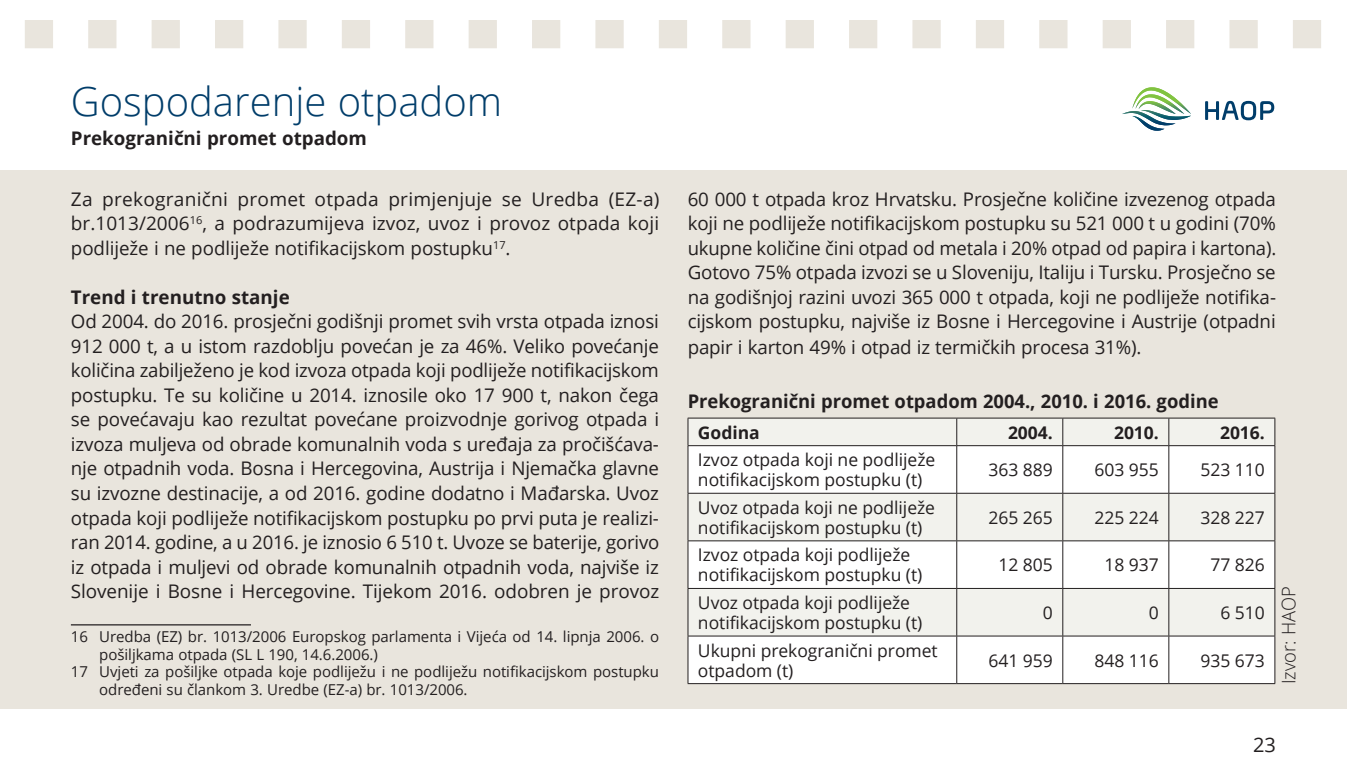
<style>
.page{position:relative;width:1347px;height:780px;background:#fff}
.page>*{position:absolute;margin:0;border:0;box-sizing:border-box;transform-origin:0 0}
.t1{font:300 40px "Open Sans";color:#003d6a}
.t2{font:20px "Open Sans";color:#231f20}
.t3{font:18.75px/24.5px "Open Sans";letter-spacing:-.005em;color:#231f20;text-align:justify}
.t4{font:700 18.75px "Open Sans";color:#231f20}
.t5{font:300 18.75px "Open Sans";color:#231f20}
.t6{font:17.5px/20px "Open Sans";letter-spacing:-.005em;color:#231f20}
.t7{font:700 17.5px "Open Sans";letter-spacing:-.005em;color:#231f20}
.t8{font:15px "Open Sans";letter-spacing:-.005em;color:#231f20}
</style>
<div class="page">
<div style="left:0;top:170px;width:1346px;height:539px;background:#e9e5dd"></div>
<svg style="left:1132px;top:87px;width:59px;height:33px"></svg>
<svg style="left:1205px;top:101px;width:69px;height:19px"></svg>
<div style="left:688px;top:418px;width:586px;height:27px;background:#f2f2ed"></div>
<svg style="left:688px;top:446px;width:586px;height:237px;fill:#fff"></svg>
<hr style="left:687px;top:417px;width:269px;height:1px;background:#231f20">
<svg style="left:687px;top:418px;width:1px;height:27px"></svg>
<hr style="left:956px;top:417px;width:106px;height:1px;background:#231f20">
<svg style="left:956px;top:418px;width:1px;height:27px"></svg>
<hr style="left:1062px;top:417px;width:106px;height:1px;background:#231f20">
<svg style="left:1062px;top:418px;width:1px;height:27px"></svg>
<hr style="left:1168px;top:417px;width:107px;height:1px;background:#231f20">
<svg style="left:1168px;top:418px;width:1px;height:27px"></svg>
<svg style="left:1274px;top:418px;width:1px;height:27px"></svg>
<hr style="left:687px;top:445px;width:269px;height:1px;background:#231f20">
<hr style="left:687px;top:446px;width:1px;height:47px;background:#231f20">
<hr style="left:956px;top:445px;width:106px;height:1px;background:#231f20">
<hr style="left:956px;top:446px;width:1px;height:47px;background:#231f20">
<hr style="left:1062px;top:445px;width:106px;height:1px;background:#231f20">
<hr style="left:1062px;top:446px;width:1px;height:47px;background:#231f20">
<hr style="left:1168px;top:445px;width:107px;height:1px;background:#231f20">
<hr style="left:1168px;top:446px;width:1px;height:47px;background:#231f20">
<hr style="left:1274px;top:446px;width:1px;height:47px;background:#231f20">
<hr style="left:687px;top:493px;width:269px;height:1px;background:#231f20">
<hr style="left:687px;top:493px;width:1px;height:47px;background:#231f20">
<hr style="left:956px;top:493px;width:106px;height:1px;background:#231f20">
<hr style="left:956px;top:493px;width:1px;height:47px;background:#231f20">
<hr style="left:1062px;top:493px;width:106px;height:1px;background:#231f20">
<hr style="left:1062px;top:493px;width:1px;height:47px;background:#231f20">
<hr style="left:1168px;top:493px;width:107px;height:1px;background:#231f20">
<hr style="left:1168px;top:493px;width:1px;height:47px;background:#231f20">
<hr style="left:1274px;top:493px;width:1px;height:47px;background:#231f20">
<hr style="left:687px;top:540px;width:269px;height:1px;background:#231f20">
<hr style="left:687px;top:541px;width:1px;height:47px;background:#231f20">
<hr style="left:956px;top:540px;width:106px;height:1px;background:#231f20">
<hr style="left:956px;top:541px;width:1px;height:47px;background:#231f20">
<hr style="left:1062px;top:540px;width:106px;height:1px;background:#231f20">
<hr style="left:1062px;top:541px;width:1px;height:47px;background:#231f20">
<hr style="left:1168px;top:540px;width:107px;height:1px;background:#231f20">
<hr style="left:1168px;top:541px;width:1px;height:47px;background:#231f20">
<hr style="left:1274px;top:541px;width:1px;height:47px;background:#231f20">
<hr style="left:687px;top:588px;width:269px;height:1px;background:#231f20">
<hr style="left:687px;top:588px;width:1px;height:47px;background:#231f20">
<hr style="left:956px;top:588px;width:106px;height:1px;background:#231f20">
<hr style="left:956px;top:588px;width:1px;height:47px;background:#231f20">
<hr style="left:1062px;top:588px;width:106px;height:1px;background:#231f20">
<hr style="left:1062px;top:588px;width:1px;height:47px;background:#231f20">
<hr style="left:1168px;top:588px;width:107px;height:1px;background:#231f20">
<hr style="left:1168px;top:588px;width:1px;height:47px;background:#231f20">
<hr style="left:1274px;top:588px;width:1px;height:47px;background:#231f20">
<hr style="left:687px;top:635px;width:269px;height:1px;background:#231f20">
<hr style="left:687px;top:636px;width:1px;height:47px;background:#231f20">
<hr style="left:956px;top:635px;width:106px;height:1px;background:#231f20">
<hr style="left:956px;top:636px;width:1px;height:47px;background:#231f20">
<hr style="left:1062px;top:635px;width:106px;height:1px;background:#231f20">
<hr style="left:1062px;top:636px;width:1px;height:47px;background:#231f20">
<hr style="left:1168px;top:635px;width:107px;height:1px;background:#231f20">
<hr style="left:1168px;top:636px;width:1px;height:47px;background:#231f20">
<hr style="left:1274px;top:636px;width:1px;height:47px;background:#231f20">
<hr style="left:687px;top:683px;width:269px;height:1px;background:#231f20">
<hr style="left:956px;top:683px;width:106px;height:1px;background:#231f20">
<hr style="left:1062px;top:683px;width:106px;height:1px;background:#231f20">
<hr style="left:1168px;top:683px;width:107px;height:1px;background:#231f20">
<hr style="left:71px;top:624px;width:180px;height:1px;background:#231f20">
<div style="left:25px;top:20px;width:28px;height:28px;background:#e9e5dd"></div>
<div style="left:88px;top:20px;width:28px;height:28px;background:#e9e5dd"></div>
<div style="left:152px;top:20px;width:28px;height:28px;background:#e9e5dd"></div>
<div style="left:215px;top:20px;width:28px;height:28px;background:#e9e5dd"></div>
<div style="left:278px;top:20px;width:29px;height:28px;background:#e9e5dd"></div>
<div style="left:342px;top:20px;width:28px;height:28px;background:#e9e5dd"></div>
<div style="left:405px;top:20px;width:28px;height:28px;background:#e9e5dd"></div>
<div style="left:468px;top:20px;width:29px;height:28px;background:#e9e5dd"></div>
<div style="left:532px;top:20px;width:28px;height:28px;background:#e9e5dd"></div>
<div style="left:595px;top:20px;width:28px;height:28px;background:#e9e5dd"></div>
<div style="left:659px;top:20px;width:28px;height:28px;background:#e9e5dd"></div>
<div style="left:722px;top:20px;width:28px;height:28px;background:#e9e5dd"></div>
<div style="left:785px;top:20px;width:29px;height:28px;background:#e9e5dd"></div>
<div style="left:849px;top:20px;width:28px;height:28px;background:#e9e5dd"></div>
<div style="left:912px;top:20px;width:28px;height:28px;background:#e9e5dd"></div>
<div style="left:975px;top:20px;width:29px;height:28px;background:#e9e5dd"></div>
<div style="left:1039px;top:20px;width:28px;height:28px;background:#e9e5dd"></div>
<div style="left:1102px;top:20px;width:28px;height:28px;background:#e9e5dd"></div>
<div style="left:1166px;top:20px;width:28px;height:28px;background:#e9e5dd"></div>
<div style="left:1229px;top:20px;width:28px;height:28px;background:#e9e5dd"></div>
<div style="left:1292px;top:20px;width:29px;height:28px;background:#e9e5dd"></div>
<h1 class="t1" style="left:71px;top:74px;width:433px">Gospodarenje otpadom</h1>
<p class="t4" style="left:71px;top:125px;width:297px">Prekogranični promet otpadom</p>
<p class="t3" style="left:71px;top:186px;width:590px">Za prekogranični promet otpada primjenjuje se Uredba (EZ-a) br.1013/2006<sup>16</sup>, a podrazumijeva izvoz, uvoz i provoz otpada koji podliježe i ne podliježe notifikacijskom postupku<sup>17</sup>.</p>
<p class="t4" style="left:71px;top:284px;width:220px">Trend i trenutno stanje</p>
<p class="t3" style="left:71px;top:309px;width:590px">Od 2004. do 2016. prosječni godišnji promet svih vrsta otpada iznosi 912 000 t, a u istom razdoblju povećan je za 46%. Veliko povećanje količina zabilježeno je kod izvoza otpada koji podliježe notifikacijskom postupku. Te su količine u 2014. iznosile oko 17 900 t, nakon čega se povećavaju kao rezultat povećane proizvodnje gorivog otpada i izvoza muljeva od obrade komunalnih voda s uređaja za pročišćava&shy;nje otpadnih voda. Bosna i Hercegovina, Austrija i Njemačka glavne su izvozne destinacije, a od 2016. godine dodatno i Mađarska. Uvoz otpada koji podliježe notifikacijskom postupku po prvi puta je realizi&shy;ran 2014. godine, a u 2016. je iznosio 6 510 t. Uvoze se baterije, gorivo iz otpada i muljevi od obrade komunalnih otpadnih voda, najviše iz Slovenije i Bosne i Hercegovine. Tijekom 2016. odobren je provoz</p>
<p class="t8" style="left:71px;top:626px;width:589px">16 Uredba (EZ) br. 1013/2006 Europskog parlamenta i Vijeća od 14. lipnja 2006. o</p>
<p class="t8" style="left:99px;top:644px;width:280px">pošiljkama otpada (SL L 190, 14.6.2006.)</p>
<p class="t8" style="left:71px;top:661px;width:589px">17 Uvjeti za pošiljke otpada koje podliježu i ne podliježu notifikacijskom postupku</p>
<p class="t8" style="left:99px;top:679px;width:370px">određeni su člankom 3. Uredbe (EZ-a) br. 1013/2006.</p>
<p class="t3" style="left:687px;top:186px;width:590px">60 000 t otpada kroz Hrvatsku. Prosječne količine izvezenog otpada koji ne podliježe notifikacijskom postupku su 521 000 t u godini (70% ukupne količine čini otpad od metala i 20% otpad od papira i kartona).<br>Gotovo 75% otpada izvozi se u Sloveniju, Italiju i Tursku. Prosječno se na godišnjoj razini uvozi 365 000 t otpada, koji ne podliježe notifika&shy;cijskom postupku, najviše iz Bosne i Hercegovine i Austrije (otpadni papir i karton 49% i otpad iz termičkih procesa 31%).</p>
<p class="t4" style="left:687px;top:387px;width:532px">Prekogranični promet otpadom 2004., 2010. i 2016. godine</p>
<p class="t7" style="left:698px;top:420px;width:63px">Godina</p>
<p class="t7" style="left:1008px;top:420px;width:46px">2004.</p>
<p class="t7" style="left:1114px;top:420px;width:46px">2010.</p>
<p class="t7" style="left:1220px;top:420px;width:46px">2016.</p>
<p class="t6" style="left:698px;top:449px;width:239px">Izvoz otpada koji ne podliježe notifikacijskom postupku (t)</p>
<p class="t6" style="left:988px;top:459px;width:66px">363 889</p>
<p class="t6" style="left:1094px;top:459px;width:66px">603 955</p>
<p class="t6" style="left:1200px;top:459px;width:66px">523 110</p>
<p class="t6" style="left:698px;top:497px;width:238px">Uvoz otpada koji ne podliježe notifikacijskom postupku (t)</p>
<p class="t6" style="left:988px;top:507px;width:66px">265 265</p>
<p class="t6" style="left:1094px;top:507px;width:66px">225 224</p>
<p class="t6" style="left:1200px;top:507px;width:66px">328 227</p>
<p class="t6" style="left:698px;top:544px;width:226px">Izvoz otpada koji podliježe notifikacijskom postupku (t)</p>
<p class="t6" style="left:998px;top:554px;width:56px">12 805</p>
<p class="t6" style="left:1104px;top:554px;width:56px">18 937</p>
<p class="t6" style="left:1210px;top:554px;width:56px">77 826</p>
<p class="t6" style="left:698px;top:592px;width:226px">Uvoz otpada koji podliježe notifikacijskom postupku (t)</p>
<p class="t6" style="left:1042px;top:602px;width:12px">0</p>
<p class="t6" style="left:1148px;top:602px;width:12px">0</p>
<p class="t6" style="left:1220px;top:602px;width:46px">6 510</p>
<p class="t6" style="left:698px;top:639px;width:241px">Ukupni prekogranični promet otpadom (t)</p>
<p class="t6" style="left:988px;top:649px;width:66px">641 959</p>
<p class="t6" style="left:1094px;top:649px;width:66px">848 116</p>
<p class="t6" style="left:1200px;top:649px;width:66px">935 673</p>
<p class="t5" style="left:1275px;top:684px;width:100px;rotate:-90deg">Izvor: HAOP</p>
<p class="t2" style="left:1253px;top:731px;width:24px">23</p>
</div>
